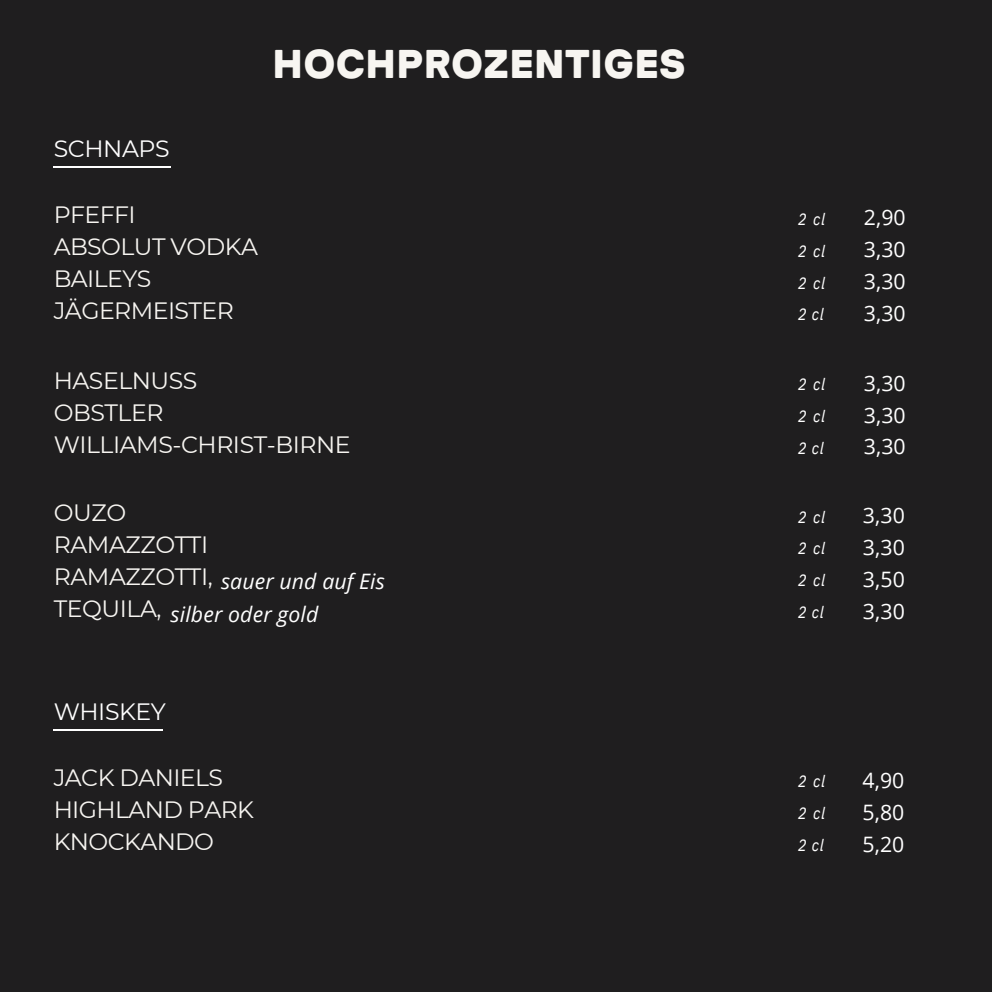
<style>
.page{position:relative;width:992px;height:992px;background:#fff}
.page>*{position:absolute;margin:0;border:0;box-sizing:border-box;transform-origin:0 0}
.t1{font:900 expanded 40.2px "GT Pressura";letter-spacing:.01em;color:#f7f5f1}
.t2{font:23.6px/31.8px "Montserrat";letter-spacing:-.025em;color:#f7f5f1}
.t3{font:23.6px "Montserrat";letter-spacing:-.02em;color:#fff}
.t4{font:21.2px/31.8px "Open Sans";letter-spacing:.005em;color:#fff;text-align:justify}
.t5{font:italic 21.2px "Open Sans";letter-spacing:.005em;color:#fff}
.t6{font:italic 16.6px/31.8px "IBM Plex Sans Cond";letter-spacing:.05em;color:#fff;text-align:justify}
</style>
<div class="page">
<div style="left:0;top:0;width:992px;height:991px;background:#1f1e1f"></div>
<hr style="left:54px;top:167px;width:117px;height:1px;background:#fff">
<hr style="left:54px;top:729px;width:109px;height:1px;background:#fff">
<h1 class="t1" style="left:272px;top:46px;width:414px">HOCHPROZENTIGES</h1>
<h2 class="t3" style="left:54px;top:134px;width:117px">SCHNAPS</h2>
<h2 class="t2" style="left:54px;top:199px;width:206px">PFEFFI<br>ABSOLUT VODKA<br>BAILEYS<br>JÄGERMEISTER</h2>
<h3 class="t2" style="left:54px;top:364px;width:298px">HASELNUSS<br>OBSTLER<br>WILLIAMS-CHRIST-BIRNE</h3>
<h3 class="t2" style="left:54px;top:496px;width:161px">OUZO<br>RAMAZZOTTI<br>RAMAZZOTTI,<br>TEQUILA,</h3>
<p class="t5" style="left:221px;top:566px;width:165px">sauer und auf Eis</p>
<h3 class="t5" style="left:170px;top:599px;width:149px">silber oder gold</h3>
<h2 class="t3" style="left:54px;top:696px;width:114px">WHISKEY</h2>
<h2 class="t2" style="left:54px;top:761px;width:202px">JACK DANIELS<br>HIGHLAND PARK<br>KNOCKANDO</h2>
<h2 class="t6" style="left:797px;top:202px;width:29px">2 cl 2 cl 2 cl 2 cl</h2>
<h2 class="t6" style="left:797px;top:368px;width:29px">2 cl 2 cl 2 cl</h2>
<p class="t6" style="left:797px;top:500px;width:29px">2 cl 2 cl 2 cl 2 cl</p>
<h3 class="t4" style="left:863px;top:201px;width:43px">2,90<br>3,30<br>3,30<br>3,30</h3>
<h3 class="t4" style="left:863px;top:366px;width:43px">3,30<br>3,30<br>3,30</h3>
<p class="t4" style="left:863px;top:499px;width:43px">3,30<br>3,30<br>3,50<br>3,30</p>
<p class="t6" style="left:797px;top:765px;width:29px">2 cl 2 cl 2 cl</p>
<h3 class="t4" style="left:862px;top:763px;width:43px">4,90<br>5,80<br>5,20</h3>
</div>
